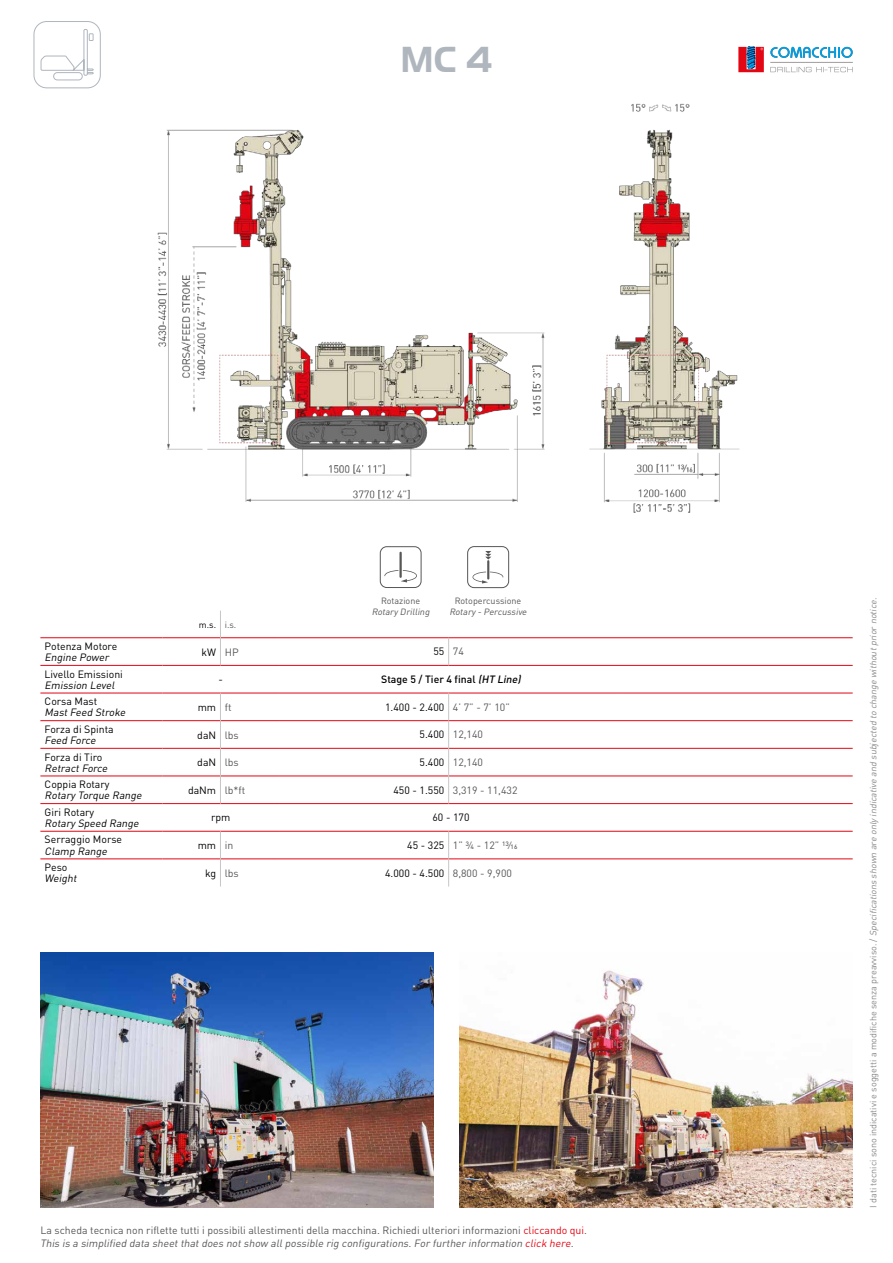
<style>
.page{position:relative;width:893px;height:1263px;background:#fff}
.page>*{position:absolute;margin:0;border:0;box-sizing:border-box;transform-origin:0 0}
.t1{font:700 37.5px "Handel Got D";color:#afb6bd}
.t2{font:10.5px/13.2px "DIN Pro";color:#575756}
.t3{font:10.5px "DIN Pro";color:#000}
.t4{font:italic 10.5px "DIN Pro";color:#000}
.t5{font:10.5px "DIN Pro";color:#000}
.t6{font:10.5px "DIN Pro";color:#575756}
.t7{font:500 10.5px "DIN Pro";color:#000}
.t8{font:italic 9px "DIN Pro";color:#878787}
.t9{font:italic 9px "DIN Pro";color:#575756}
.t10{font:9px "DIN Pro";color:#575756}
.t11{font:9px "DIN Pro";color:#000}
.s1{color:#575756}
.s2{font-style:italic}
.s3{color:#000}
.s4{font-style:inherit}
.s5{color:#e30613}
.s6{font-style:italic;color:#e30613}
.s7{font-style:normal}
</style>
<div class="page">
<img style="left:157px;top:103px;width:583px;height:410px">
<img style="left:40px;top:952px;width:394px;height:256px">
<img style="left:459px;top:969px;width:394px;height:239px">
<svg style="left:770px;top:47px;width:83px;height:11px"></svg>
<svg style="left:770px;top:67px;width:83px;height:5px"></svg>
<hr style="left:770px;top:62px;width:83px;height:1px;background:#9f9c9b">
<svg style="left:738px;top:47px;width:26px;height:25px"></svg>
<hr style="left:40px;top:637px;width:122px;height:1px;background:#e30613">
<hr style="left:40px;top:665px;width:122px;height:1px;background:#e30613">
<hr style="left:40px;top:693px;width:122px;height:1px;background:#e30613">
<hr style="left:40px;top:720px;width:122px;height:1px;background:#e30613">
<hr style="left:40px;top:748px;width:122px;height:1px;background:#e30613">
<hr style="left:40px;top:776px;width:122px;height:1px;background:#e30613">
<hr style="left:40px;top:803px;width:122px;height:1px;background:#e30613">
<hr style="left:40px;top:831px;width:122px;height:1px;background:#e30613">
<hr style="left:162px;top:637px;width:58px;height:1px;background:#e30613">
<hr style="left:221px;top:637px;width:58px;height:1px;background:#e30613">
<hr style="left:623px;top:637px;width:230px;height:1px;background:#e30613">
<hr style="left:162px;top:665px;width:58px;height:1px;background:#e30613">
<hr style="left:220px;top:665px;width:59px;height:1px;background:#e30613">
<hr style="left:623px;top:665px;width:230px;height:1px;background:#e30613">
<hr style="left:162px;top:693px;width:58px;height:1px;background:#e30613">
<hr style="left:220px;top:693px;width:59px;height:1px;background:#e30613">
<hr style="left:623px;top:693px;width:230px;height:1px;background:#e30613">
<hr style="left:162px;top:720px;width:58px;height:1px;background:#e30613">
<hr style="left:221px;top:720px;width:58px;height:1px;background:#e30613">
<hr style="left:623px;top:720px;width:230px;height:1px;background:#e30613">
<hr style="left:162px;top:748px;width:58px;height:1px;background:#e30613">
<hr style="left:221px;top:748px;width:58px;height:1px;background:#e30613">
<hr style="left:623px;top:748px;width:230px;height:1px;background:#e30613">
<hr style="left:162px;top:776px;width:58px;height:1px;background:#e30613">
<hr style="left:221px;top:776px;width:58px;height:1px;background:#e30613">
<hr style="left:623px;top:776px;width:230px;height:1px;background:#e30613">
<hr style="left:162px;top:803px;width:58px;height:1px;background:#e30613">
<hr style="left:220px;top:803px;width:59px;height:1px;background:#e30613">
<hr style="left:623px;top:803px;width:230px;height:1px;background:#e30613">
<hr style="left:162px;top:831px;width:58px;height:1px;background:#e30613">
<hr style="left:220px;top:831px;width:59px;height:1px;background:#e30613">
<hr style="left:623px;top:831px;width:230px;height:1px;background:#e30613">
<hr style="left:40px;top:859px;width:122px;height:1px;background:#e30613">
<hr style="left:162px;top:859px;width:58px;height:1px;background:#e30613">
<hr style="left:221px;top:859px;width:58px;height:1px;background:#e30613">
<hr style="left:623px;top:859px;width:230px;height:1px;background:#e30613">
<svg style="left:220px;top:611px;width:1px;height:54px"></svg>
<svg style="left:220px;top:693px;width:1px;height:110px"></svg>
<svg style="left:220px;top:831px;width:1px;height:55px"></svg>
<hr style="left:279px;top:637px;width:170px;height:1px;background:#e30613">
<hr style="left:449px;top:637px;width:174px;height:1px;background:#e30613">
<hr style="left:279px;top:665px;width:170px;height:1px;background:#e30613">
<hr style="left:449px;top:665px;width:174px;height:1px;background:#e30613">
<hr style="left:279px;top:693px;width:170px;height:1px;background:#e30613">
<hr style="left:449px;top:693px;width:174px;height:1px;background:#e30613">
<hr style="left:279px;top:720px;width:170px;height:1px;background:#e30613">
<hr style="left:279px;top:748px;width:169px;height:1px;background:#e30613">
<hr style="left:449px;top:720px;width:174px;height:1px;background:#e30613">
<hr style="left:449px;top:748px;width:174px;height:1px;background:#e30613">
<hr style="left:279px;top:776px;width:169px;height:1px;background:#e30613">
<hr style="left:449px;top:776px;width:174px;height:1px;background:#e30613">
<hr style="left:279px;top:803px;width:170px;height:1px;background:#e30613">
<hr style="left:449px;top:803px;width:174px;height:1px;background:#e30613">
<hr style="left:279px;top:831px;width:170px;height:1px;background:#e30613">
<hr style="left:449px;top:831px;width:174px;height:1px;background:#e30613">
<hr style="left:279px;top:859px;width:170px;height:1px;background:#e30613">
<hr style="left:449px;top:859px;width:174px;height:1px;background:#e30613">
<svg style="left:448px;top:638px;width:1px;height:27px"></svg>
<svg style="left:448px;top:693px;width:1px;height:110px"></svg>
<svg style="left:448px;top:831px;width:1px;height:55px"></svg>
<div style="left:380px;top:546px;width:41px;height:42px;border:1px solid #575756;border-radius:7px"></div>
<hr style="left:399px;top:552px;width:3px;height:26px;background:#575756">
<svg style="left:384px;top:570px;width:33px;height:12px"></svg>
<div style="left:467px;top:546px;width:42px;height:42px;border:1px solid #575756;border-radius:7px"></div>
<svg style="left:472px;top:551px;width:31px;height:32px"></svg>
<svg style="left:40px;top:29px;width:54px;height:52px"></svg>
<div style="left:34px;top:21px;width:67px;height:67px;border:1px solid #afb6bd;border-radius:13px"></div>
<h1 class="t1" style="left:400px;top:38px;width:93px">MC 4</h1>
<p class="t10" style="left:381px;top:594px;width:41px">Rotazione</p>
<p class="t9" style="left:372px;top:605px;width:61px">RotaryDrilling</p>
<p class="t10" style="left:455px;top:594px;width:68px">Rotopercussione</p>
<p class="t9" style="left:450px;top:605px;width:81px">Rotary-Percussive</p>
<p class="t11" style="left:199px;top:618px;width:39px">m.s. <span class="s1">i.s.</span></p>
<p class="t3" style="left:45px;top:639px;width:74px">Potenza Motore</p>
<p class="t4" style="left:45px;top:650px;width:68px">Engine Power</p>
<p class="t3" style="left:202px;top:645px;width:39px">kW <span class="s1">HP</span></p>
<p class="t5" style="left:433px;top:643px;width:32px">55 <span class="s1">74</span></p>
<p class="t3" style="left:45px;top:667px;width:80px">Livello Emissioni</p>
<p class="t4" style="left:45px;top:678px;width:74px">Emission Level</p>
<p class="t3" style="left:218px;top:672px;width:6px">-</p>
<p class="t7" style="left:381px;top:671px;width:144px">Stage 5 / Tier 4 final <span class="s2">(HT Line)</span></p>
<p class="t3" style="left:45px;top:694px;width:54px">Corsa Mast</p>
<p class="t4" style="left:45px;top:705px;width:85px">MastFeed Stroke</p>
<p class="t3" style="left:198px;top:700px;width:35px">mm <span class="s1">ft</span></p>
<p class="t5" style="left:385px;top:698px;width:126px">1.400 - 2.400 <span class="s1">4’ 7” - 7’ 10”</span></p>
<p class="t3" style="left:45px;top:722px;width:71px">Forza di Spinta</p>
<p class="t4" style="left:45px;top:733px;width:55px">Feed Force</p>
<p class="t3" style="left:197px;top:727px;width:43px">daN <span class="s1">lbs</span></p>
<p class="t2" style="left:420px;top:727px;width:65px"><span class="s3">5.400</span> 12,140</p>
<p class="t3" style="left:45px;top:749px;width:59px">Forza di Tiro</p>
<p class="t4" style="left:45px;top:761px;width:67px">RetractForce</p>
<p class="t3" style="left:197px;top:755px;width:43px">daN <span class="s1">lbs</span></p>
<p class="t2" style="left:420px;top:754px;width:65px"><span class="s3">5.400</span> 12,140</p>
<p class="t3" style="left:45px;top:777px;width:66px">Coppia Rotary</p>
<p class="t4" style="left:45px;top:788px;width:101px">Rotary Torque Range</p>
<p class="t6" style="left:188px;top:783px;width:59px"><span class="s3">daNm</span> lb*ft</p>
<p class="t2" style="left:393px;top:782px;width:125px"><span class="s3">450 - 1.550</span> 3,319 - 11,432</p>
<p class="t3" style="left:45px;top:805px;width:51px">Giri Rotary</p>
<p class="t4" style="left:45px;top:816px;width:98px">Rotary Speed Range</p>
<p class="t3" style="left:211px;top:810px;width:21px">rpm</p>
<p class="t5" style="left:432px;top:809px;width:39px">60 - 170</p>
<p class="t3" style="left:45px;top:832px;width:79px">Serraggio Morse</p>
<p class="t4" style="left:45px;top:844px;width:66px">Clamp Range</p>
<p class="t3" style="left:198px;top:838px;width:37px">mm <span class="s1">in</span></p>
<p class="t6" style="left:407px;top:838px;width:112px"><span class="s3">45 - 325</span> 1” 3/4 - 12” <span class="s4">13/16</span></p>
<p class="t3" style="left:45px;top:860px;width:24px">Peso</p>
<p class="t4" style="left:45px;top:871px;width:36px">Weight</p>
<p class="t6" style="left:205px;top:866px;width:35px"><span class="s3">kg</span> lbs</p>
<p class="t5" style="left:385px;top:864px;width:128px">4.000 - 4.500 <span class="s1">8,800 - 9,900</span></p>
<p class="t2" style="left:40px;top:1222px;width:548px">La scheda tecnica non riflette tutti i possibili allestimenti della macchina. Richiedi ulteriori informazioni <span class="s5">cliccando qui</span>.<br><span class="s2">This is a simplified data sheetthatdoes notshow allpossible rig configurations.Forfurtherinformation</span> <span class="s6">click here</span><span class="s2">.</span></p>
<p class="t8" style="left:867px;top:1208px;width:613px;rotate:-90deg"><span class="s7">I d a t i t e c n i c i s o n o i n d i ca t i v i e s o g g e tt i a m o d i fi c h e s e n z a p re a vv i s o . /</span> Specifications shown are only indicative and subjected to change withoutprior notice.</p>
</div>
